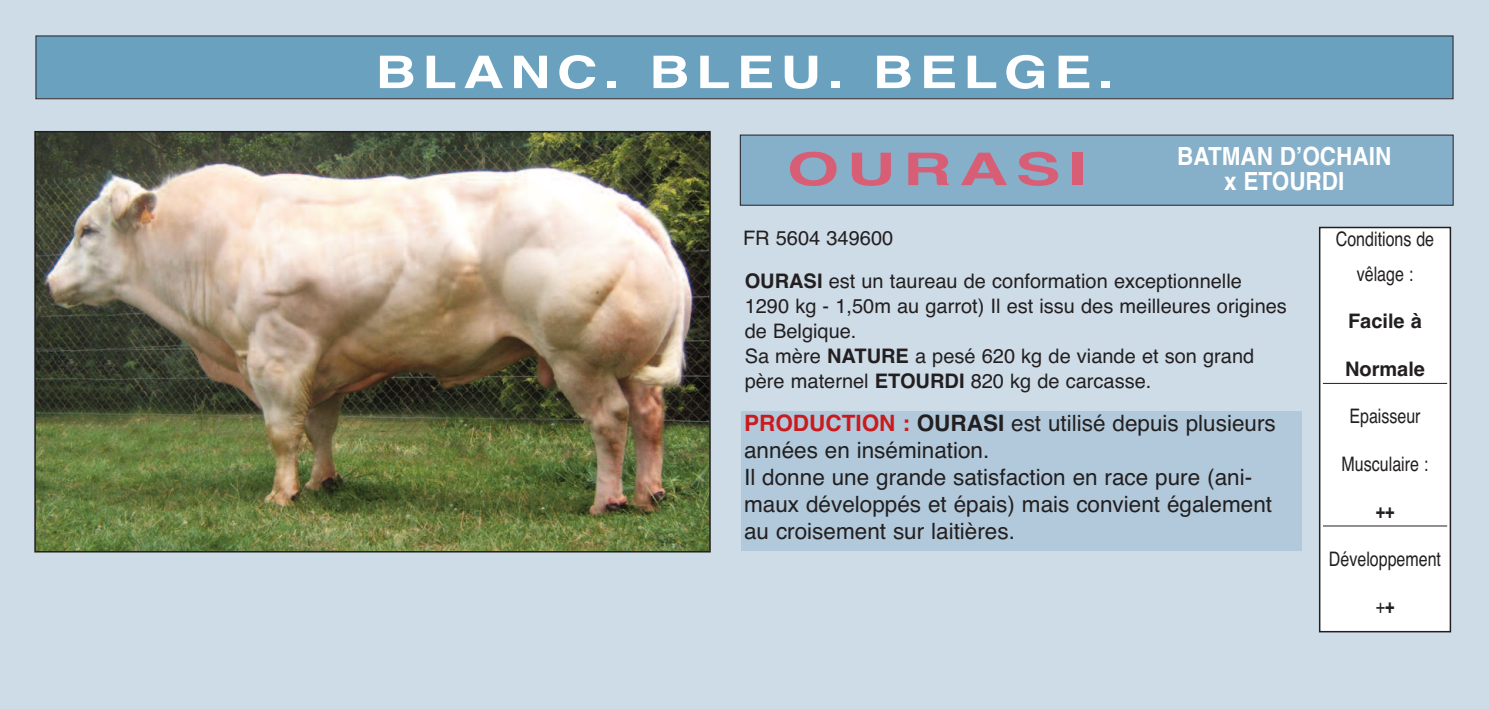
<style>
.page{position:relative;width:1489px;height:709px;background:#fff}
.page>*{position:absolute;margin:0;border:0;box-sizing:border-box;transform-origin:0 0}
.t1{font:700 45px "Helvetica";letter-spacing:.11em;color:#fff;scale:1.25 1}
.t2{font:700 45px "Helvetica";letter-spacing:.11em;color:#d75e75;scale:1.5 1}
.t3{font:700 25px/25px "Helvetica";color:#fff;text-align:center;scale:.9 1}
.t4{font:22.5px/27px "Helvetica";color:#231f20}
.t5{font:20px/25px "Helvetica";color:#231f20}
.t6{font:20px/35px "Helvetica";color:#231f20;text-align:center;scale:.8 1}
.t7{font:700 20px "Helvetica";color:#231f20}
.t8{font:700 20px "Helvetica";color:#231f20;scale:.8 1}
.s1{font-weight:700}
.s2{font-weight:700;color:#ca1a1d}
</style>
<div class="page">
<div style="left:0;top:0;width:1488px;height:709px;background:#cddce7"></div>
<div style="left:740px;top:135px;width:712px;height:70px;background:#86afc9"></div>
<div style="left:740px;top:135px;width:713px;height:71px;border:1px solid #231f20"></div>
<img style="left:37px;top:134px;width:670px;height:415px">
<div style="left:34px;top:131px;width:676px;height:421px;border:2px solid #231f20"></div>
<div style="left:36px;top:36px;width:1416px;height:62px;background:#6aa1bf"></div>
<div style="left:35px;top:35px;width:1418px;height:64px;border:1px solid #231f20"></div>
<div style="left:1320px;top:228px;width:129px;height:403px;background:#fff"></div>
<div style="left:1318px;top:227px;width:132px;height:405px;border:2px solid #231f20"></div>
<hr style="left:1322px;top:383px;width:124px;height:1px;background:#231f20">
<hr style="left:1322px;top:525px;width:124px;height:1px;background:#231f20">
<div style="left:741px;top:411px;width:560px;height:139px;background:#b1c9db"></div>
<h1 class="t1" style="left:375px;top:46px;width:592px">BLANC. BLEU. BELGE.</h1>
<h1 class="t2" style="left:786px;top:143px;width:202px">OURASI</h1>
<p class="t3" style="left:1177px;top:143px;width:239px">BATMAN D’OCHAIN x ETOURDI</p>
<p class="t5" style="left:743px;top:225px;width:152px">FR 5604 349600</p>
<p class="t5" style="left:744px;top:269px;width:543px"><span class="s1">OURASI</span> est un taureau de conformation exceptionnelle 1290 kg - 1,50m au garrot) Il est issu des meilleures origines de Belgique.<br>Sa mère <span class="s1">NATURE</span> a pesé 620 kg de viande et son grand père maternel <span class="s1">ETOURDI</span> 820 kg de carcasse.</p>
<p class="t4" style="left:744px;top:409px;width:533px"><span class="s2">PRODUCTION :</span> <span class="s1">OURASI</span> est utilisé depuis plusieurs années en insémination.<br>Il donne une grande satisfaction en race pure (ani&shy;maux développés et épais) mais convient également au croisement sur laitières.</p>
<p class="t6" style="left:1335px;top:221px;width:124px">Conditions de vêlage :</p>
<p class="t7" style="left:1347px;top:310px;width:75px">Facile à</p>
<p class="t7" style="left:1344px;top:357px;width:82px">Normale</p>
<p class="t6" style="left:1349px;top:399px;width:90px">Epaisseur</p>
<p class="t6" style="left:1341px;top:446px;width:110px">Musculaire :</p>
<p class="t8" style="left:1375px;top:500px;width:25px">++</p>
<p class="t6" style="left:1328px;top:541px;width:142px">Développement</p>
<p class="t6" style="left:1375px;top:589px;width:25px">+<span class="s1">+</span></p>
</div>
